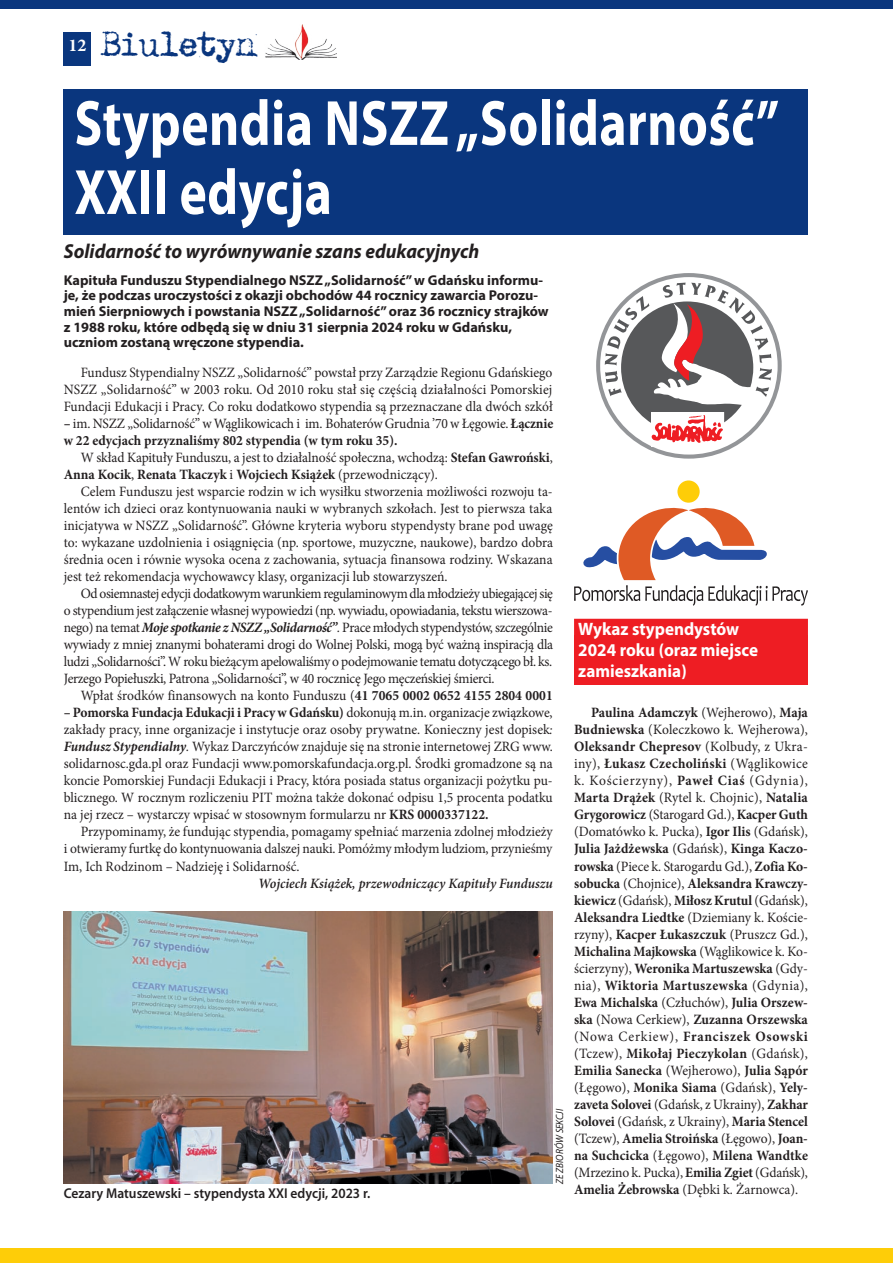
<style>
.page{position:relative;width:893px;height:1263px;background:#fff}
.page>*{position:absolute;margin:0;border:0;box-sizing:border-box;transform-origin:0 0}
.t1{font:700 64.5px/69px "Myriad Pro";letter-spacing:.01em;color:#fff;scale:.8 1}
.t2{font:27px "Maszyna AEG";color:#0a367e}
.t3{font:italic 700 20.25px "Myriad Pro";color:#231f20;scale:.95 1}
.t4{font:700 18px/21px "Myriad Pro";color:#fff;scale:.95 1}
.t5{font:14.25px/17px "Minion Pro";letter-spacing:-.005em;color:#231f20;text-align:justify;scale:.95 1}
.t6{font:700 14.25px/17px "Minion Pro";color:#231f20;text-align:justify;scale:.95 1}
.t7{font:700 14.25px/15.8px "Myriad Pro";color:#231f20}
.t8{font:italic 600 14.25px "Minion Pro";color:#231f20;scale:.95 1}
.t9{font:600 14.25px "Myriad Pro";color:#231f20;scale:.95 1}
.t10{font:italic 10.5px "Myriad Pro";color:#231f20;scale:.9 1}
.s1{font-weight:700}
.s2{font-weight:700;font-style:italic}
.s3{font-style:italic}
.s4{font-weight:400}
</style>
<div class="page">
<div style="left:64px;top:33px;width:27px;height:33px;background:#0a367e"></div>
<img style="left:265px;top:24px;width:72px;height:35px">
<div style="left:0;top:1248px;width:893px;height:15px;background:#fecd08"></div>
<div style="left:0;top:0;width:893px;height:9px;background:#0a367e"></div>
<div style="left:574px;top:635px;width:234px;height:50px;background:#ee1d23"></div>
<div style="left:64px;top:89px;width:744px;height:145px;background:#0a367e"></div>
<svg style="left:574px;top:480px;width:234px;height:126px"></svg>
<svg style="left:596px;top:273px;width:186px;height:186px"></svg>
<div style="left:574px;top:619px;width:234px;height:22px;background:#ee1d23"></div>
<img style="left:64px;top:911px;width:489px;height:273px">
<h2 class="t2" style="left:69px;top:27px;width:190px"><sup>12</sup> Biuletyn</h2>
<h1 class="t1" style="left:74px;top:87px;width:883px">Stypendia NSZZ „Solidarność”<br>XXII edycja</h1>
<h3 class="t3" style="left:64px;top:238px;width:439px">Solidarność to wyrównywanie szans edukacyjnych</h3>
<p class="t7" style="left:64px;top:272px;width:486px">Kapituła Funduszu Stypendialnego NSZZ „Solidarność” w Gdańsku informu&shy;je, że podczas uroczystości z okazji obchodów 44 rocznicy zawarcia Porozu&shy;mień Sierpniowych i powstania NSZZ „Solidarność” oraz 36 rocznicy strajków z 1988 roku, które odbędą się w dniu 31 sierpnia 2024 roku w Gdańsku, uczniom zostaną wręczone stypendia.</p>
<p class="t5" style="left:64px;top:364px;width:516px;text-indent:17px">Fundusz Stypendialny NSZZ „Solidarność” powstał przy Zarządzie Regionu Gdańskiego NSZZ „Solidarność” w 2003 roku. Od 2010 roku stał się częścią działalności Pomorskiej Fundacji Edukacji i Pracy. Co roku dodatkowo stypendia są przeznaczane dla dwóch szkół</p>
<p class="t5" style="left:64px;top:415px;width:517px"><span class="s1">–</span> im. NSZZ „Solidarność” w Wąglikowicach i im. Bohaterów Grudnia ’70 w Łęgowie. <span class="s1">Łącznie w 22 edycjach przyznaliśmy 802 stypendia (w tym roku 35).</span></p>
<p class="t5" style="left:64px;top:449px;width:516px;text-indent:17px">W skład Kapituły Funduszu, a jest to działalność społeczna, wchodzą: <span class="s1">Stefan Gawroński</span>,<br><span class="s1">Anna Kocik</span>, <span class="s1">Renata Tkaczyk</span> i <span class="s1">Wojciech Książek</span> (przewodniczący).</p>
<p class="t5" style="left:64px;top:483px;width:517px;text-indent:17px">Celem Funduszu jest wsparcie rodzin w ich wysiłku stworzenia możliwości rozwoju ta&shy;lentów ich dzieci oraz kontynuowania nauki w wybranych szkołach. Jest to pierwsza taka inicjatywa w NSZZ „Solidarność”. Główne kryteria wyboru stypendysty brane pod uwagę to: wykazane uzdolnienia i osiągnięcia (np. sportowe, muzyczne, naukowe), bardzo dobra średnia ocen i równie wysoka ocena z zachowania, sytuacja finansowa rodziny. Wskazana jest też rekomendacja wychowawcy klasy, organizacji lub stowarzyszeń.</p>
<p class="t5" style="left:64px;top:585px;width:517px;text-indent:17px">Od osiemnastej edycji dodatkowym warunkiem regulaminowym dla młodzieży ubiegającej się o stypendium jest załączenie własnej wypowiedzi (np. wywiadu, opowiadania, tekstu wierszowa&shy;nego) na temat <span class="s2">Moje spotkanie z NSZZ „Solidarność”</span><span class="s3">.</span> Prace młodych stypendystów, szczególnie wywiady z mniej znanymi bohaterami drogi do Wolnej Polski, mogą być ważną inspiracją dla ludzi „Solidarności”. W roku bieżącym apelowaliśmy o podejmowanie tematu dotyczącego bł. ks.<br>Jerzego Popiełuszki, Patrona „Solidarności”, w 40 rocznicę Jego męczeńskiej śmierci.</p>
<p class="t5" style="left:81px;top:687px;width:498px">Wpłat środków finansowych na konto Funduszu (<span class="s1">41 7065 0002 0652 4155 2804 0001</span></p>
<p class="t5" style="left:64px;top:704px;width:516px"><span class="s1">– Pomorska Fundacja Edukacji i Pracy w Gdańsku)</span> dokonują m.in. organizacje związkowe, zakłady pracy, inne organizacje i instytucje oraz osoby prywatne. Konieczny jest dopisek<span class="s3">:<br></span><span class="s2">Fundusz Stypendialny</span><span class="s3">.</span> Wykaz Darczyńców znajduje się na stronie internetowej ZRG www. solidarnosc.gda.pl oraz Fundacji www.pomorskafundacja.org.pl. Środki gromadzone są na koncie Pomorskiej Fundacji Edukacji i Pracy, która posiada status organizacji pożytku pu&shy;blicznego. W rocznym rozliczeniu PIT można także dokonać odpisu 1,5 procenta podatku na jej rzecz – wystarczy wpisać w stosownym formularzu nr <span class="s1">KRS 0000337122.</span></p>
<p class="t5" style="left:64px;top:823px;width:516px;text-indent:17px">Przypominamy, że fundując stypendia, pomagamy spełniać marzenia zdolnej młodzieży i otwieramy furtkę do kontynuowania dalszej nauki. Pomóżmy młodym ludziom, przynieśmy Im, Ich Rodzinom – Nadzieję i Solidarność.</p>
<p class="t8" style="left:258px;top:874px;width:311px">Wojciech Książek, przewodniczący Kapituły Funduszu</p>
<p class="t9" style="left:64px;top:1186px;width:324px">Cezary Matuszewski – stypendysta XXI edycji, 2023 r.</p>
<p class="t10" style="left:553px;top:1184px;width:85px;rotate:-90deg">ZE ZBIORÓW SEKCJI</p>
<p class="t4" style="left:578px;top:618px;width:191px">Wykaz stypendystów<br>2024 roku (oraz miejsce zamieszkania)</p>
<p class="t6" style="left:574px;top:704px;width:248px;text-indent:17px">Paulina Adamczyk <span class="s4">(Wejherowo),</span> Maja Budniewska <span class="s4">(Koleczkowo k. Wejherowa), </span>Oleksandr Chepresov <span class="s4">(Kolbudy, z Ukra&shy;iny),</span> Łukasz Czecholiński <span class="s4">(Wąglikowice k. Kościerzyny),</span> Paweł Ciaś <span class="s4">(Gdynia), </span>Marta Drążek <span class="s4">(Rytel k. Chojnic),</span> Natalia Grygorowicz <span class="s4">(Starogard Gd.),</span> Kacper Guth <span class="s4">(Domatówko k. Pucka),</span> Igor Ilis <span class="s4">(Gdańsk), </span>Julia Jażdżewska <span class="s4">(Gdańsk),</span> Kinga Kaczo&shy;rowska <span class="s4">(Piece k. Starogardu Gd.),</span> Zofia Ko&shy;sobucka <span class="s4">(Chojnice),</span> Aleksandra Krawczy&shy;kiewicz <span class="s4">(Gdańsk),</span> Miłosz Krutul <span class="s4">(Gdańsk), </span>Aleksandra Liedtke <span class="s4">(Dziemiany k. Koście&shy;rzyny),</span> Kacper Łukaszczuk <span class="s4">(Pruszcz Gd.), </span>Michalina Majkowska <span class="s4">(Wąglikowice k. Ko&shy;ścierzyny),</span> Weronika Martuszewska <span class="s4">(Gdy&shy;nia),</span> Wiktoria Martuszewska <span class="s4">(Gdynia), </span>Ewa Michalska <span class="s4">(Człuchów),</span> Julia Orszew&shy;ska <span class="s4">(Nowa Cerkiew),</span> Zuzanna Orszewska <span class="s4">(Nowa Cerkiew),</span> Franciszek Osowski <span class="s4">(Tczew),</span> Mikołaj Pieczykolan <span class="s4">(Gdańsk), </span>Emilia Sanecka <span class="s4">(Wejherowo),</span> Julia Sąpór <span class="s4">(Łęgowo),</span> Monika Siama <span class="s4">(Gdańsk),</span> Yely&shy;zaveta Solovei <span class="s4">(Gdańsk, z Ukrainy),</span> Zakhar Solovei <span class="s4">(Gdańsk, z Ukrainy),</span> Maria Stencel <span class="s4">(Tczew),</span> Amelia Stroińska <span class="s4">(Łęgowo),</span> Joan&shy;na Suchcicka <span class="s4">(Łęgowo),</span> Milena Wandtke <span class="s4">(Mrzezino k. Pucka),</span> Emilia Zgiet <span class="s4">(Gdańsk), </span>Amelia Żebrowska <span class="s4">(Dębki k. Żarnowca).</span></p>
</div>
